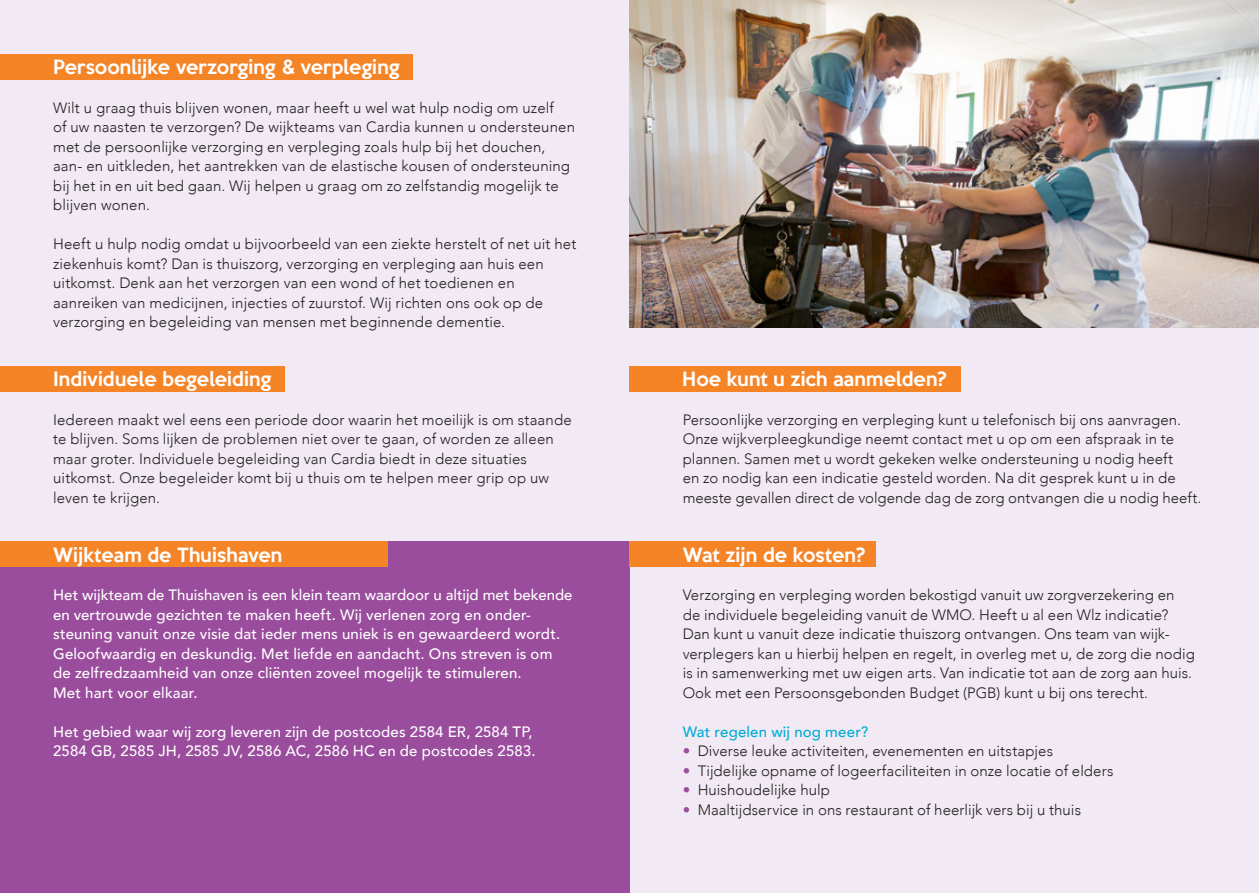
<style>
.page{position:relative;width:1259px;height:893px;background:#f1e9f3}
.page>*{position:absolute;margin:0;border:0;box-sizing:border-box;transform-origin:0 0}
.Inleiding{font:500 18px "Keep Calm";letter-spacing:.005em;color:#fff}
.broodtekst{font:300 15px/19.5px "Avenir";letter-spacing:.005em;color:#231f20}
.broodtekst-2{font:500 15px/19.5px "Avenir";letter-spacing:.01em;color:#fff}
.tussenkopje{font:500 15px "Avenir";letter-spacing:.01em;color:#00add3}
.s1{color:#9a4c9d}
</style>
<div class="page">
<div style="left:0;top:542px;width:629px;height:351px;background:#9a4c9d"></div>
<img style="left:629px;top:0;width:630px;height:327px">
<div style="left:0;top:54px;width:412px;height:26px;background:#f58427"></div>
<div style="left:0;top:366px;width:285px;height:26px;background:#f58427"></div>
<div style="left:0;top:542px;width:387px;height:25px;background:#f58427"></div>
<div style="left:629px;top:366px;width:332px;height:26px;background:#f58427"></div>
<div style="left:629px;top:542px;width:247px;height:25px;background:#f58427"></div>
<p class="Inleiding" style="left:53px;top:51px;width:348px">Persoonlijke verzorging &amp; verpleging</p>
<p class="broodtekst" style="left:53px;top:98px;width:523px">Wilt u graag thuis blijven wonen, maar heeft u wel wat hulp nodig om uzelf<br>of uw naasten te verzorgen? De wijkteams van Cardia kunnen u ondersteunen met de persoonlijke verzorging en verpleging zoals hulp bij het douchen, aan- en uitkleden, het aantrekken van de elastische kousen of ondersteuning bij het in en uit bed gaan. Wij helpen u graag om zo zelfstandig mogelijk te blijven wonen.</p>
<p class="broodtekst" style="left:53px;top:234px;width:525px">Heeft u hulp nodig omdat u bijvoorbeeld van een ziekte herstelt of net uit het ziekenhuis komt? Dan is thuiszorg, verzorging en verpleging aan huis een uitkomst. Denk aan het verzorgen van een wond of het toedienen en aanreiken van medicijnen, injecties of zuurstof. Wij richten ons ook op de verzorging en begeleiding van mensen met beginnende dementie.</p>
<p class="Inleiding" style="left:53px;top:363px;width:220px">Individuele begeleiding</p>
<p class="broodtekst" style="left:53px;top:410px;width:520px">Iedereen maakt wel eens een periode door waarin het moeilijk is om staande te blijven. Soms lijken de problemen niet over te gaan, of worden ze alleen maar groter. Individuele begeleiding van Cardia biedt in deze situaties uitkomst. Onze begeleider komt bij u thuis om te helpen meer grip op uw leven te krijgen.</p>
<p class="Inleiding" style="left:53px;top:539px;width:231px">Wijkteam de Thuishaven</p>
<p class="broodtekst-2" style="left:53px;top:584px;width:521px">Het wijkteam de Thuishaven is een klein team waardoor u altijd met bekende en vertrouwde gezichten te maken heeft. Wij verlenen zorg en onder&shy;steuning vanuit onze visie dat ieder mens uniek is en gewaardeerd wordt.<br>Geloofwaardig en deskundig. Met liefde en aandacht. Ons streven is om de zelfredzaamheid van onze cliënten zoveel mogelijk te stimuleren.<br>Met hart voor elkaar.</p>
<p class="broodtekst-2" style="left:53px;top:721px;width:484px">Het gebied waar wij zorg leveren zijn de postcodes 2584 ER, 2584 TP,<br>2584 GB, 2585 JH, 2585 JV, 2586 AC, 2586 HC en de postcodes 2583.</p>
<p class="Inleiding" style="left:682px;top:363px;width:266px">Hoe kunt u zich aanmelden?</p>
<p class="broodtekst" style="left:682px;top:410px;width:520px">Persoonlijke verzorging en verpleging kunt u telefonisch bij ons aanvragen.<br>Onze wijkverpleegkundige neemt contact met u op om een afspraak in te plannen. Samen met u wordt gekeken welke ondersteuning u nodig heeft<br>en zo nodig kan een indicatie gesteld worden. Na dit gesprek kunt u in de meeste gevallen direct de volgende dag de zorg ontvangen die u nodig heeft.</p>
<p class="Inleiding" style="left:682px;top:539px;width:184px">Wat zijn de kosten?</p>
<p class="broodtekst" style="left:682px;top:585px;width:514px">Verzorging en verpleging worden bekostigd vanuit uw zorgverzekering en de individuele begeleiding vanuit de WMO. Heeft u al een Wlz indicatie?<br>Dan kunt u vanuit deze indicatie thuiszorg ontvangen. Ons team van wijk&shy;verplegers kan u hierbij helpen en regelt, in overleg met u, de zorg die nodig is in samenwerking met uw eigen arts. Van indicatie tot aan de zorg aan huis.<br>Ook met een Persoonsgebonden Budget (PGB) kunt u bij ons terecht.</p>
<p class="tussenkopje" style="left:682px;top:718px;width:187px">Wat regelen wij nog meer?</p>
<p class="broodtekst" style="left:682px;top:741px;width:372px"><span class="s1">•</span> Diverse leuke activiteiten, evenementen en uitstapjes</p>
<p class="broodtekst" style="left:682px;top:761px;width:432px"><span class="s1">•</span> Tijdelijke opname of logeerfaciliteiten in onze locatie of elders</p>
<p class="broodtekst" style="left:682px;top:780px;width:149px"><span class="s1">•</span> Huishoudelijke hulp</p>
<p class="broodtekst" style="left:682px;top:800px;width:400px"><span class="s1">•</span> Maaltijdservice in ons restaurant of heerlijk vers bij u thuis</p>
</div>
